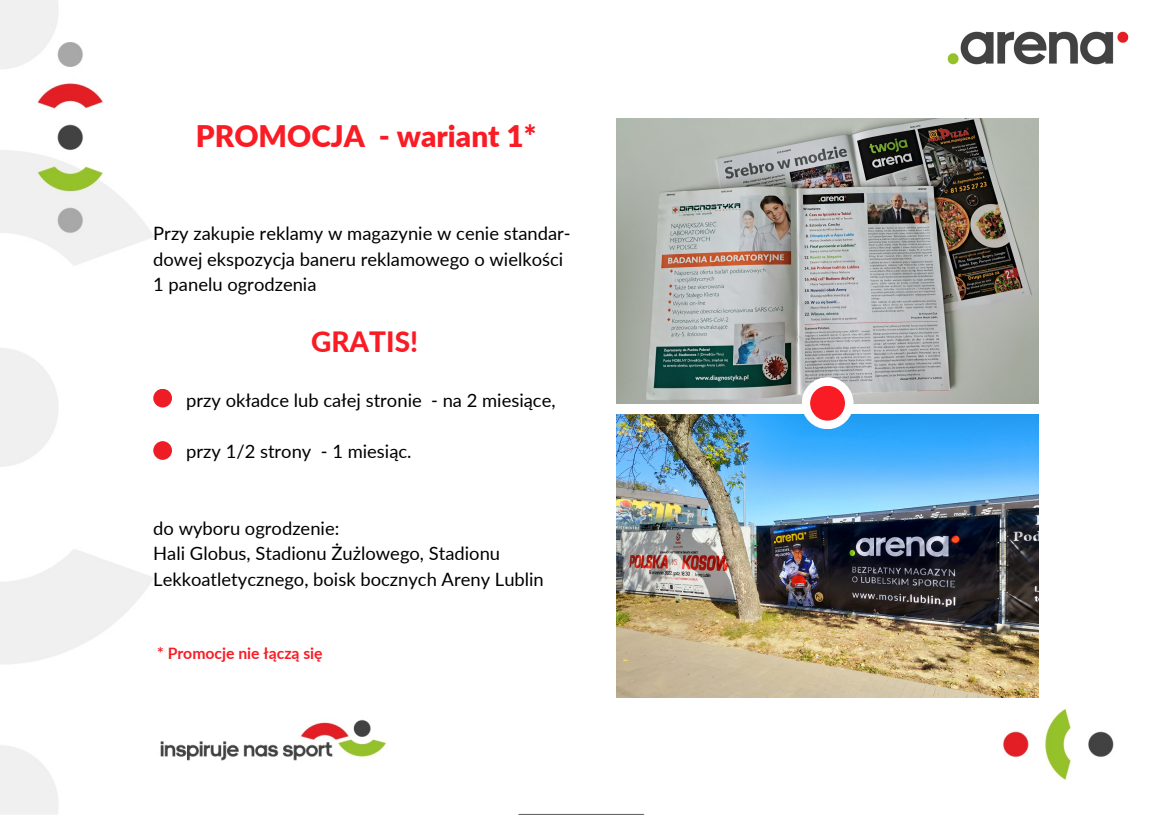
<style>
.page{position:relative;width:1152px;height:815px;background:#fff}
.page>*{position:absolute;margin:0;border:0;box-sizing:border-box;transform-origin:0 0}
.t1{font:900 29.75px "Lato";color:#f91c25}
.t2{font:800 28px "Lato";color:#f91c25}
.t3{font:18.38px/25.6px "Lato";color:#000}
.t4{font:700 15.75px "Lato";color:#f91c25}
</style>
<div class="page">
<img style="left:0;top:0;width:1114px;height:814px">
<img style="left:924px;top:0;width:205px;height:93px">
<img style="left:616px;top:118px;width:422px;height:285px">
<img style="left:616px;top:415px;width:422px;height:282px">
<div style="left:801px;top:377px;width:52px;height:52px;background:#fff;border-radius:50%"></div>
<div style="left:809px;top:386px;width:35px;height:34px;background:#f91c25;border-radius:50%"></div>
<div style="left:153px;top:389px;width:19px;height:18px;background:#ee1c24;border-radius:50%"></div>
<div style="left:153px;top:441px;width:19px;height:19px;background:#ee1c24;border-radius:50%"></div>
<p class="t1" style="left:196px;top:118px;width:342px">PROMOCJA - wariant 1*</p>
<h2 class="t3" style="left:153px;top:220px;width:419px">Przy zakupie reklamy w magazynie w cenie standar&shy;dowej ekspozycja baneru reklamowego o wielkości<br>1 panelu ogrodzenia</h2>
<h3 class="t2" style="left:311px;top:324px;width:108px">GRATIS!</h3>
<h1 class="t3" style="left:186px;top:387px;width:371px">przy okładce lub całej stronie - na 2 miesiące,</h1>
<h3 class="t3" style="left:186px;top:438px;width:227px">przy 1/2 strony - 1 miesiąc.</h3>
<h3 class="t3" style="left:153px;top:515px;width:392px">do wyboru ogrodzenie:<br>Hali Globus, Stadionu Żużlowego, Stadionu<br>Lekkoatletycznego, boisk bocznych Areny Lublin</h3>
<p class="t4" style="left:157px;top:643px;width:167px">* Promocje nie łączą się</p>
</div>
